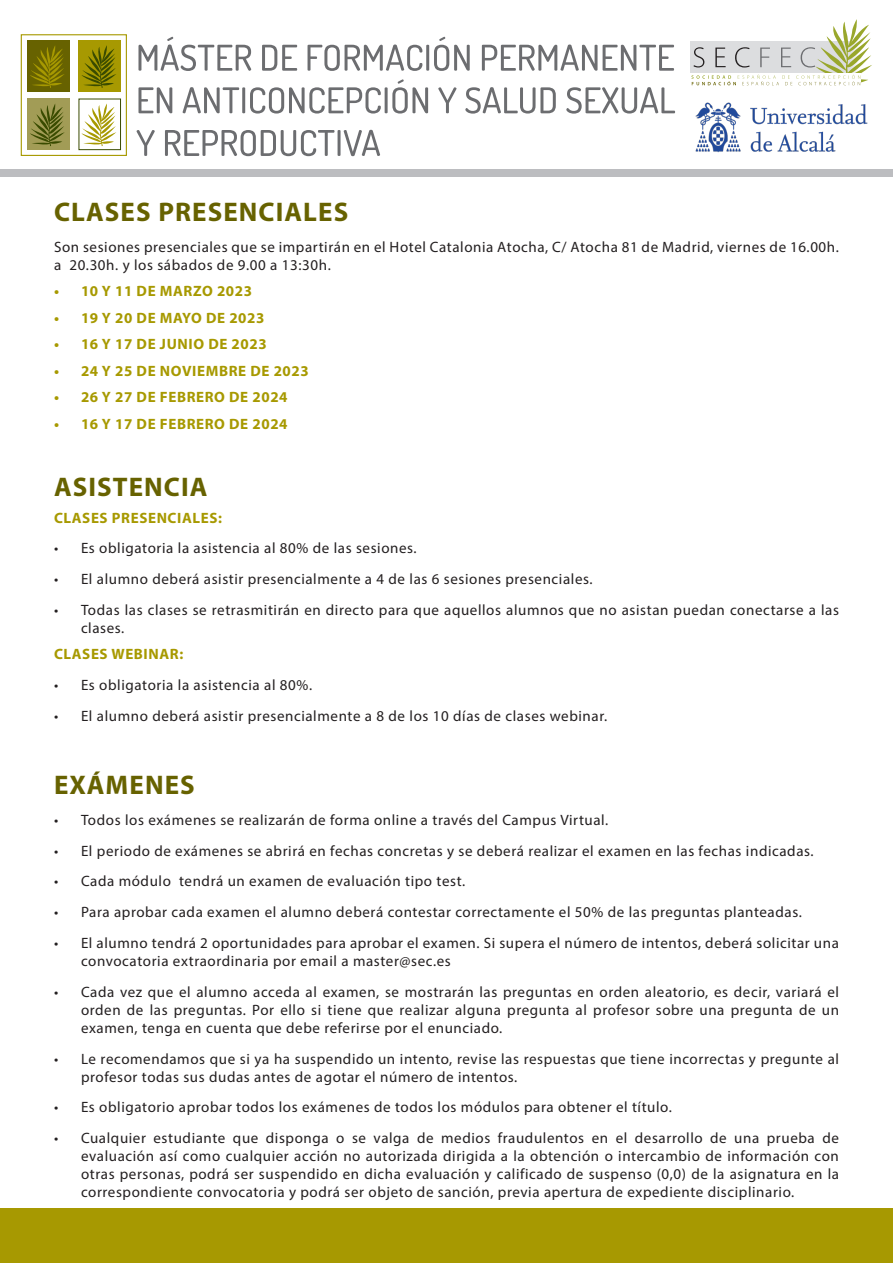
<style>
.page{position:relative;width:893px;height:1263px;background:#fff}
.page>*{position:absolute;margin:0;border:0;box-sizing:border-box;transform-origin:0 0}
.t1{font:700 27px "Myriad Pro";letter-spacing:.04em;color:#676200}
.t2{font:15px/18px "Myriad Pro";letter-spacing:.04em;color:#231f20}
.t3{font:700 15px "Myriad Pro";letter-spacing:.04em;color:#a79901}
</style>
<div class="page">
<div style="left:0;top:169px;width:893px;height:7px;background:#bcbdc0"></div>
<div style="left:0;top:1209px;width:893px;height:54px;background:#a79901"></div>
<div style="left:27px;top:40px;width:42px;height:52px;background:#676200"></div>
<div style="left:27px;top:98px;width:42px;height:52px;background:#a29c56"></div>
<svg style="left:30px;top:46px;width:34px;height:42px"></svg>
<div style="left:78px;top:40px;width:43px;height:52px;background:#a79901"></div>
<svg style="left:30px;top:104px;width:35px;height:42px"></svg>
<div style="left:79px;top:99px;width:42px;height:51px;background:#fff;border:1px solid #394b00"></div>
<svg style="left:81px;top:103px;width:35px;height:43px"></svg>
<svg style="left:81px;top:45px;width:35px;height:43px"></svg>
<div style="left:21px;top:34px;width:106px;height:122px;border:1px solid #a79901"></div>
<svg style="left:137px;top:130px;width:243px;height:26px"></svg>
<svg style="left:138px;top:79px;width:537px;height:35px"></svg>
<svg style="left:138px;top:37px;width:536px;height:34px"></svg>
<img style="left:695px;top:102px;width:173px;height:51px">
<svg style="left:691px;top:19px;width:181px;height:67px"></svg>
<p class="t1" style="left:54px;top:194px;width:296px">CLASES PRESENCIALES</p>
<p class="t2" style="left:54px;top:237px;width:786px">Son sesiones presenciales que se impartirán en el Hotel Catalonia Atocha, C/ Atocha 81 de Madrid, viernes de 16.00h. a 20.30h. y los sábados de 9.00 a 13:30h.</p>
<p class="t3" style="left:54px;top:281px;width:200px">• 10 Y 11 DE MARZO 2023</p>
<p class="t3" style="left:54px;top:308px;width:212px">• 19 Y 20 DE MAYO DE 2023</p>
<p class="t3" style="left:54px;top:334px;width:214px">• 16 Y 17 DE JUNIO DE 2023</p>
<p class="t3" style="left:54px;top:361px;width:256px">• 24 Y 25 DE NOVIEMBRE DE 2023</p>
<p class="t3" style="left:54px;top:387px;width:235px">• 26 Y 27 DE FEBRERO DE 2024</p>
<p class="t3" style="left:54px;top:414px;width:235px">• 16 Y 17 DE FEBRERO DE 2024</p>
<p class="t1" style="left:54px;top:469px;width:155px">ASISTENCIA</p>
<p class="t3" style="left:54px;top:508px;width:169px">CLASES PRESENCIALES:</p>
<p class="t2" style="left:54px;top:539px;width:364px">• Es obligatoria la asistencia al 80% de las sesiones.</p>
<p class="t2" style="left:54px;top:570px;width:540px">• El alumno deberá asistir presencialmente a 4 de las 6 sesiones presenciales.</p>
<p class="t2" style="left:81px;top:600px;width:759px;text-indent:-27px">• Todas las clases se retrasmitirán en directo para que aquellos alumnos que no asistan puedan conectarse a las clases.</p>
<p class="t3" style="left:54px;top:644px;width:131px">CLASES WEBINAR:</p>
<p class="t2" style="left:54px;top:676px;width:260px">• Es obligatoria la asistencia al 80%.</p>
<p class="t2" style="left:54px;top:707px;width:555px">• El alumno deberá asistir presencialmente a 8 de los 10 días de clases webinar.</p>
<p class="t1" style="left:54px;top:767px;width:142px">EXÁMENES</p>
<p class="t2" style="left:54px;top:811px;width:556px">• Todos los exámenes se realizarán de forma online a través del Campus Virtual.</p>
<p class="t2" style="left:54px;top:841px;width:761px">• El periodo de exámenes se abrirá en fechas concretas y se deberá realizar el examen en las fechas indicadas.</p>
<p class="t2" style="left:54px;top:872px;width:413px">• Cada módulo tendrá un examen de evaluación tipo test.</p>
<p class="t2" style="left:54px;top:903px;width:749px">• Para aprobar cada examen el alumno deberá contestar correctamente el 50% de las preguntas planteadas.</p>
<p class="t2" style="left:81px;top:934px;width:759px;text-indent:-27px">• El alumno tendrá 2 oportunidades para aprobar el examen. Si supera el número de intentos, deberá solicitar una convocatoria extraordinaria por email a master@sec.es</p>
<p class="t2" style="left:81px;top:982px;width:760px;text-align:justify;text-indent:-27px">• Cada vez que el alumno acceda al examen, se mostrarán las preguntas en orden aleatorio, es decir, variará el orden de las preguntas. Por ello si tiene que realizar alguna pregunta al profesor sobre una pregunta de un examen, tenga en cuenta que debe referirse por el enunciado.</p>
<p class="t2" style="left:81px;top:1049px;width:759px;text-indent:-27px">• Le recomendamos que si ya ha suspendido un intento, revise las respuestas que tiene incorrectas y pregunte al profesor todas sus dudas antes de agotar el número de intentos.</p>
<p class="t2" style="left:54px;top:1098px;width:619px">• Es obligatorio aprobar todos los exámenes de todos los módulos para obtener el título.</p>
<p class="t2" style="left:81px;top:1129px;width:759px;text-align:justify;text-indent:-27px">• Cualquier estudiante que disponga o se valga de medios fraudulentos en el desarrollo de una prueba de evaluación así como cualquier acción no autorizada dirigida a la obtención o intercambio de información con otras personas, podrá ser suspendido en dicha evaluación y calificado de suspenso (0,0) de la asignatura en la correspondiente convocatoria y podrá ser objeto de sanción, previa apertura de expediente disciplinario.</p>
</div>
